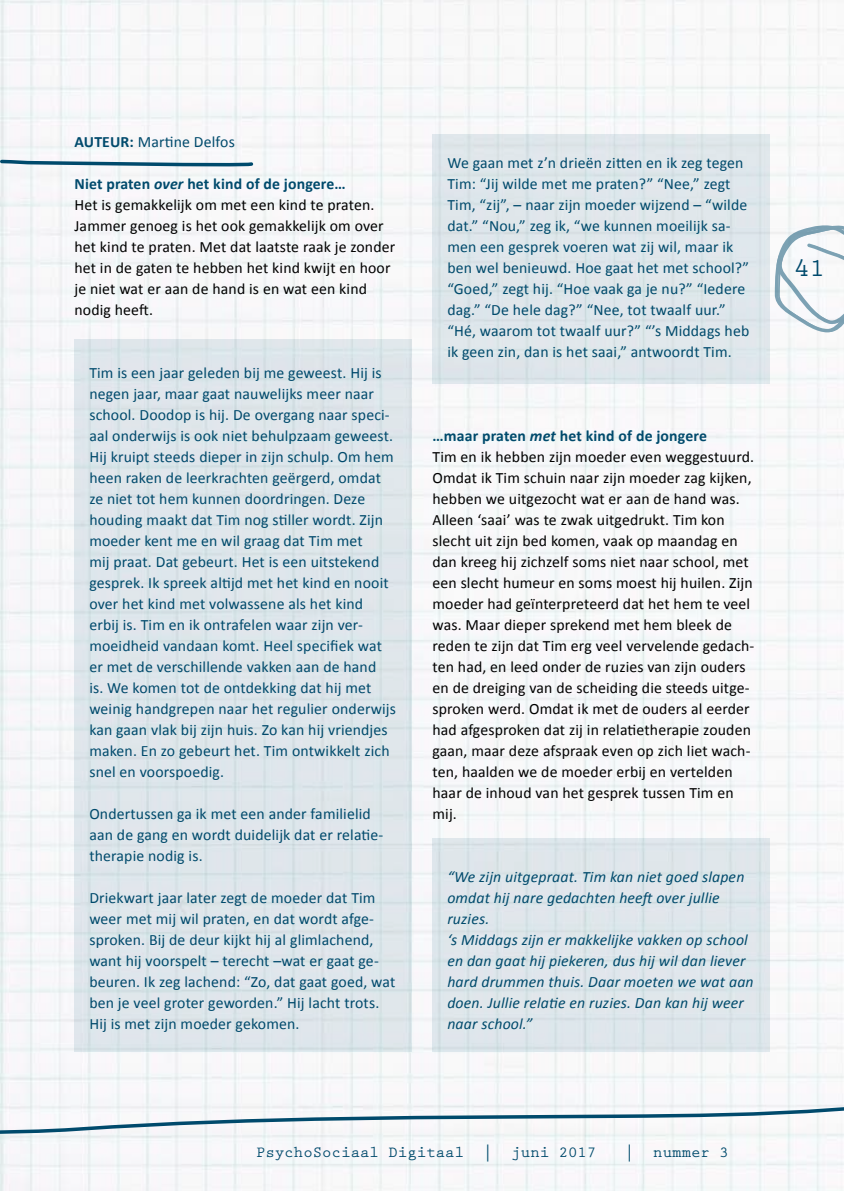
<style>
.page{position:relative;width:844px;height:1191px;background:#fff}
.page>*{position:absolute;margin:0;border:0;box-sizing:border-box;transform-origin:0 0}
.t1{font:700 26.25px "Prestige Elite Std";color:#004a6c}
.t2{font:15.75px/21px "Calibri";letter-spacing:.01em;color:#004a6c}
.t3{font:15.75px/21px "Calibri";letter-spacing:.01em;color:#000}
.t4{font:italic 15.75px/21px "Calibri";letter-spacing:.01em;color:#004a6c}
.t5{font:700 15.75px "Prestige Elite Std";color:#004a6c}
.s1{font-weight:700}
.s2{font-weight:700;color:#004a6c}
.s3{font-weight:700;font-style:italic;color:#004a6c}
</style>
<div class="page">
<img style="left:0;top:0;width:843px;height:1191px">
<svg style="left:0;top:1102px;width:843px;height:35px"></svg>
<svg style="left:772px;top:223px;width:71px;height:111px"></svg>
<svg style="left:0;top:669px;width:11px;height:223px"></svg>
<svg style="left:0;top:158px;width:255px;height:9px"></svg>
<div style="left:74px;top:340px;width:337px;height:712px;background:#dee6eb"></div>
<div style="left:432px;top:134px;width:337px;height:249px;background:#dee6eb"></div>
<div style="left:432px;top:838px;width:337px;height:214px;background:#dee6eb"></div>
<p class="t2" style="left:74px;top:131px;width:162px"><span class="s1">AUTEUR:</span> Martine Delfos</p>
<p class="t3" style="left:74px;top:173px;width:322px"><span class="s2">Niet praten</span> <span class="s3">over</span> <span class="s2">het kind of de jongere…<br></span>Het is gemakkelijk om met een kind te praten.<br>Jammer genoeg is het ook gemakkelijk om over het kind te praten. Met dat laatste raak je zonder het in de gaten te hebben het kind kwijt en hoor je niet wat er aan de hand is en wat een kind nodig heeft.</p>
<p class="t2" style="left:89px;top:362px;width:308px">Tim is een jaar geleden bij me geweest. Hij is negen jaar, maar gaat nauwelijks meer naar school. Doodop is hij. De overgang naar speci&shy;aal onderwijs is ook niet behulpzaam geweest.<br>Hij kruipt steeds dieper in zijn schulp. Om hem heen raken de leerkrachten geërgerd, omdat ze niet tot hem kunnen doordringen. Deze houding maakt dat Tim nog stiller wordt. Zijn moeder kent me en wil graag dat Tim met<br>mij praat. Dat gebeurt. Het is een uitstekend gesprek. Ik spreek altijd met het kind en nooit over het kind met volwassene als het kind erbij is. Tim en ik ontrafelen waar zijn ver&shy;moeidheid vandaan komt. Heel specifiek wat er met de verschillende vakken aan de hand<br>is. We komen tot de ontdekking dat hij met weinig handgrepen naar het regulier onderwijs kan gaan vlak bij zijn huis. Zo kan hij vriendjes maken. En zo gebeurt het. Tim ontwikkelt zich snel en voorspoedig.</p>
<p class="t2" style="left:89px;top:803px;width:295px">Ondertussen ga ik met een ander familielid aan de gang en wordt duidelijk dat er relatie&shy;therapie nodig is.</p>
<p class="t2" style="left:89px;top:887px;width:307px">Driekwart jaar later zegt de moeder dat Tim weer met mij wil praten, en dat wordt afge&shy;sproken. Bij de deur kijkt hij al glimlachend, want hij voorspelt – terecht –wat er gaat ge&shy;beuren. Ik zeg lachend: “Zo, dat gaat goed, wat ben je veel groter geworden.” Hij lacht trots.<br>Hij is met zijn moeder gekomen.</p>
<p class="t2" style="left:447px;top:152px;width:303px">We gaan met z’n drieën zitten en ik zeg tegen Tim: “Jij wilde met me praten?” “Nee,” zegt Tim, “zij”, – naar zijn moeder wijzend – “wilde dat.” “Nou,” zeg ik, “we kunnen moeilijk sa&shy;men een gesprek voeren wat zij wil, maar ik ben wel benieuwd. Hoe gaat het met school?” “Goed,” zegt hij. “Hoe vaak ga je nu?” “Iedere dag.” “De hele dag?” “Nee, tot twaalf uur.” “Hé, waarom tot twaalf uur?” “’s Middags heb ik geen zin, dan is het saai,” antwoordt Tim.</p>
<p class="t3" style="left:432px;top:425px;width:323px"><span class="s2">…maar praten</span> <span class="s3">met</span> <span class="s2">het kind of de jongere<br></span>Tim en ik hebben zijn moeder even weggestuurd.<br>Omdat ik Tim schuin naar zijn moeder zag kijken, hebben we uitgezocht wat er aan de hand was.<br>Alleen ‘saai’ was te zwak uitgedrukt. Tim kon slecht uit zijn bed komen, vaak op maandag en dan kreeg hij zichzelf soms niet naar school, met een slecht humeur en soms moest hij huilen. Zijn moeder had geïnterpreteerd dat het hem te veel was. Maar dieper sprekend met hem bleek de reden te zijn dat Tim erg veel vervelende gedach&shy;ten had, en leed onder de ruzies van zijn ouders en de dreiging van de scheiding die steeds uitge&shy;sproken werd. Omdat ik met de ouders al eerder had afgesproken dat zij in relatietherapie zouden gaan, maar deze afspraak even op zich liet wach&shy;ten, haalden we de moeder erbij en vertelden haar de inhoud van het gesprek tussen Tim en mij.</p>
<p class="t4" style="left:447px;top:866px;width:308px">“We zijn uitgepraat. Tim kan niet goed slapen omdat hij nare gedachten heeft over jullie ruzies.<br>‘s Middags zijn er makkelijke vakken op school en dan gaat hij piekeren, dus hij wil dan liever hard drummen thuis. Daar moeten we wat aan doen. Jullie relatie en ruzies. Dan kan hij weer naar school.”</p>
<h1 class="t1" style="left:793px;top:254px;width:33px">41</h1>
<p class="t5" style="left:256px;top:1143px;width:342px">PsychoSociaal Digitaal | juni 2017</p>
<p class="t5" style="left:624px;top:1143px;width:105px">| nummer 3</p>
</div>
